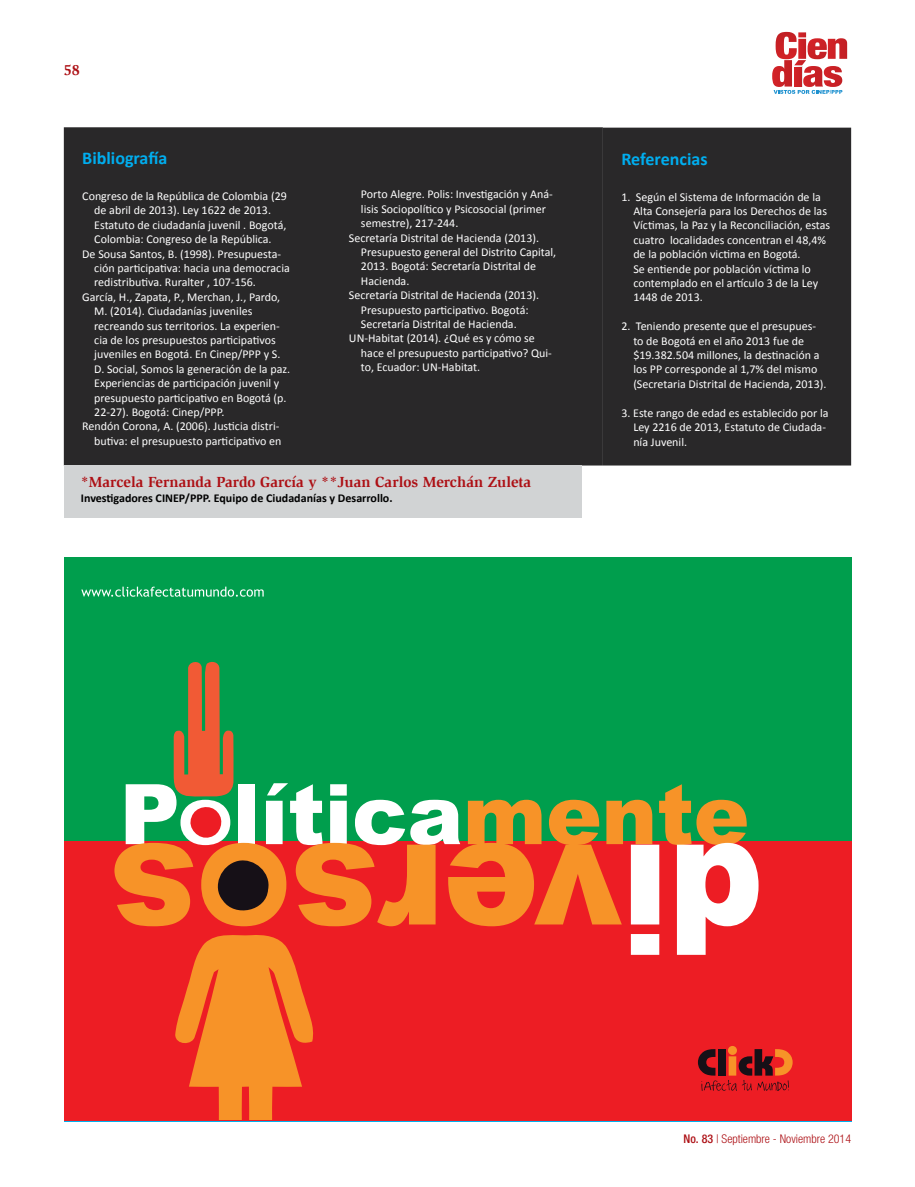
<style>
.page{position:relative;width:915px;height:1187px;background:#fff}
.page>*{position:absolute;margin:0;border:0;box-sizing:border-box;transform-origin:0 0}
.t1{font:700 18px "Calibri";color:#00aeef}
.t2{font:700 15px "Slimbach Std";color:#ad1015}
.t3{font:12px/14.4px "Calibri";color:#fff}
.t4{font:700 12px "Calibri";color:#000}
.t5{font:300 condensed 12px "Helvetica Neue";color:#ad1015}
.s1{font-weight:500}
</style>
<div class="page">
<svg style="left:772px;top:32px;width:74px;height:62px"></svg>
<div style="left:602px;top:128px;width:248px;height:337px;background:#292829"></div>
<div style="left:64px;top:127px;width:538px;height:338px;background:#292829"></div>
<div style="left:64px;top:465px;width:517px;height:53px;background:#d1d3d4"></div>
<div style="left:64px;top:557px;width:786px;height:284px;background:#009e4d"></div>
<div style="left:64px;top:841px;width:786px;height:279px;background:#ed1d24"></div>
<svg style="left:114px;top:661px;width:678px;height:458px"></svg>
<svg style="left:81px;top:586px;width:182px;height:10px"></svg>
<p class="t2" style="left:64px;top:61px;width:18px">58</p>
<h1 class="t1" style="left:82px;top:147px;width:86px">Bibliografía</h1>
<p class="t3" style="left:82px;top:189px;width:206px">Congreso de la República de Colombia (29</p>
<p class="t3" style="left:94px;top:203px;width:178px">de abril de 2013). Ley 1622 de 2013.</p>
<p class="t3" style="left:94px;top:217px;width:194px">Estatuto de ciudadanía juvenil . Bogotá,</p>
<p class="t3" style="left:94px;top:232px;width:179px">Colombia: Congreso de la República.</p>
<p class="t3" style="left:82px;top:246px;width:200px">De Sousa Santos, B. (1998). Presupuesta-</p>
<p class="t3" style="left:94px;top:261px;width:197px">ción participativa: hacia una democracia</p>
<p class="t3" style="left:94px;top:275px;width:163px">redistributiva. Ruralter , 107-156.</p>
<p class="t3" style="left:82px;top:289px;width:199px">García, H., Zapata, P., Merchan, J., Pardo,</p>
<p class="t3" style="left:94px;top:304px;width:160px">M. (2014). Ciudadanías juveniles</p>
<p class="t3" style="left:94px;top:318px;width:187px">recreando sus territorios. La experien-</p>
<p class="t3" style="left:94px;top:333px;width:183px">cia de los presupuestos participativos</p>
<p class="t3" style="left:94px;top:347px;width:187px">juveniles en Bogotá. En Cinep/PPP y S.</p>
<p class="t3" style="left:94px;top:361px;width:197px">D. Social, Somos la generación de la paz.</p>
<p class="t3" style="left:94px;top:376px;width:186px">Experiencias de participación juvenil y</p>
<p class="t3" style="left:94px;top:390px;width:194px">presupuesto participativo en Bogotá (p.</p>
<p class="t3" style="left:94px;top:405px;width:132px">22-27). Bogotá: Cinep/PPP.</p>
<p class="t3" style="left:82px;top:419px;width:199px">Rendón Corona, A. (2006). Justicia distri-</p>
<p class="t3" style="left:94px;top:433px;width:189px">butiva: el presupuesto participativo en</p>
<p class="t3" style="left:361px;top:187px;width:193px">Porto Alegre. Polis: Investigación y Aná-</p>
<p class="t3" style="left:361px;top:201px;width:186px">lisis Sociopolítico y Psicosocial (primer</p>
<p class="t3" style="left:361px;top:216px;width:99px">semestre), 217-244.</p>
<p class="t3" style="left:349px;top:230px;width:191px">Secretaría Distrital de Hacienda (2013).</p>
<p class="t3" style="left:361px;top:245px;width:197px">Presupuesto general del Distrito Capital,</p>
<p class="t3" style="left:361px;top:259px;width:176px">2013. Bogotá: Secretaría Distrital de</p>
<p class="t3" style="left:361px;top:273px;width:50px">Hacienda.</p>
<p class="t3" style="left:349px;top:288px;width:191px">Secretaría Distrital de Hacienda (2013).</p>
<p class="t3" style="left:361px;top:302px;width:169px">Presupuesto participativo. Bogotá:</p>
<p class="t3" style="left:361px;top:317px;width:157px">Secretaría Distrital de Hacienda.</p>
<p class="t3" style="left:349px;top:331px;width:187px">UN-Habitat (2014). ¿Qué es y cómo se</p>
<p class="t3" style="left:361px;top:345px;width:192px">hace el presupuesto participativo? Qui-</p>
<p class="t3" style="left:361px;top:360px;width:121px">to, Ecuador: UN-Habitat.</p>
<p class="t2" style="left:81px;top:473px;width:452px">*Marcela Fernanda Pardo García y **Juan Carlos Merchán Zuleta</p>
<p class="t4" style="left:81px;top:490px;width:313px">Investigadores CINEP/PPP. Equipo de Ciudadanías y Desarrollo.</p>
<h1 class="t1" style="left:621px;top:147px;width:88px">Referencias</h1>
<p class="t3" style="left:633px;top:189px;width:198px;text-indent:-12px">1. Según el Sistema de Información de la Alta Consejería para los Derechos de las Víctimas, la Paz y la Reconciliación, estas cuatro localidades concentran el 48,4% de la población victima en Bogotá.<br>Se entiende por población víctima lo contemplado en el artículo 3 de la Ley 1448 de 2013.</p>
<p class="t3" style="left:633px;top:319px;width:194px;text-indent:-12px">2. Teniendo presente que el presupues&shy;to de Bogotá en el año 2013 fue de $19.382.504 millones, la destinación a los PP corresponde al 1,7% del mismo (Secretaria Distrital de Hacienda, 2013).</p>
<p class="t3" style="left:633px;top:405px;width:197px;text-indent:-12px">3. Este rango de edad es establecido por la<br>Ley 2216 de 2013, Estatuto de Ciudada&shy;nía Juvenil.</p>
<p class="t5" style="left:683px;top:1131px;width:169px"><span class="s1">No. 83</span> | Septiembre - Noviembre 2014</p>
</div>
